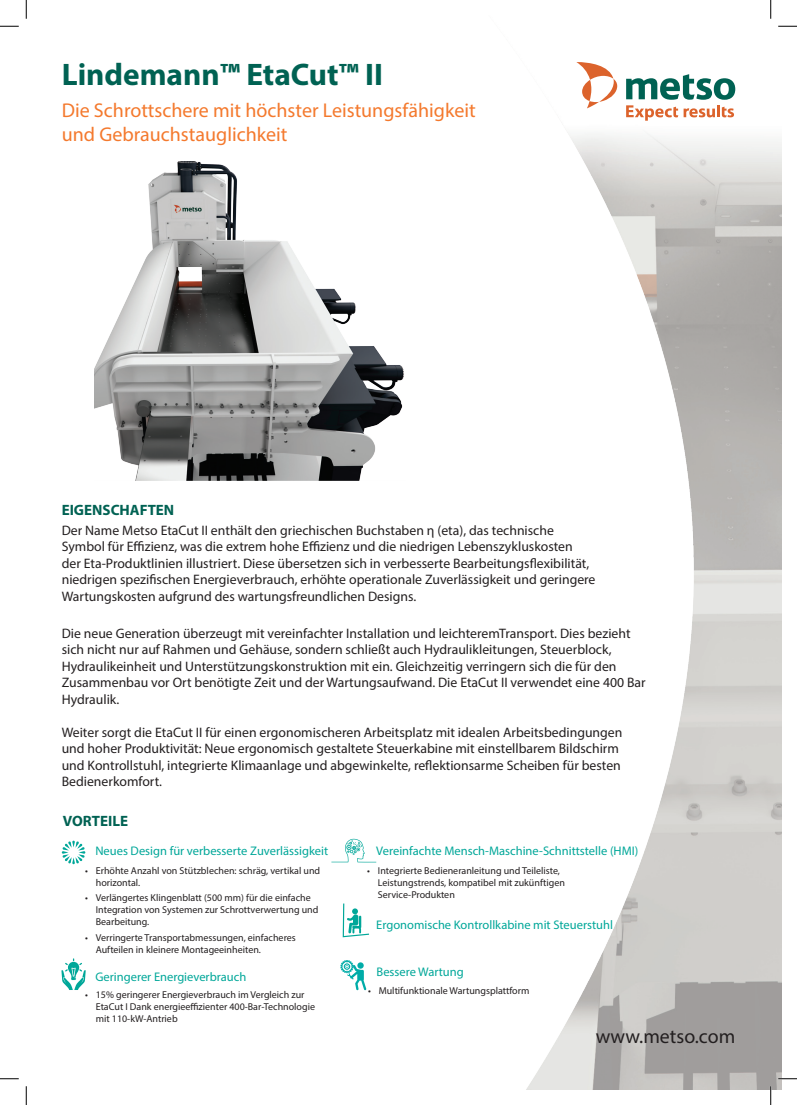
<style>
.page{position:relative;width:797px;height:1105px;background:#fff}
.page>*{position:absolute;margin:0;border:0;box-sizing:border-box;transform-origin:0 0}
.t1{font:700 31.25px "Myriad Pro";color:#006253}
.t2{font:20px "Myriad Pro";color:#f4792d}
.t3{font:19.88px "Myriad Pro";color:#231f20}
.t4{font:700 15px "Myriad Pro";color:#006253}
.t5{font:13.75px/16.5px "Myriad Pro";color:#231f20}
.t6{font:12.5px "Myriad Pro";color:#00a799}
.t7{font:10px/12px "Myriad Pro";color:#231f20}
</style>
<div class="page">
<img style="left:16px;top:16px;width:765px;height:1073px">
<img style="left:94px;top:162px;width:311px;height:318px">
<svg style="left:576px;top:62px;width:41px;height:46px"></svg>
<svg style="left:626px;top:74px;width:109px;height:47px"></svg>
<svg style="left:62px;top:841px;width:23px;height:23px"></svg>
<svg style="left:61px;top:958px;width:25px;height:32px"></svg>
<svg style="left:331px;top:839px;width:45px;height:23px"></svg>
<svg style="left:343px;top:903px;width:26px;height:34px"></svg>
<svg style="left:340px;top:960px;width:26px;height:30px"></svg>
<svg style="left:0;top:25px;width:19px;height:2px"></svg>
<svg style="left:778px;top:25px;width:19px;height:2px"></svg>
<svg style="left:0;top:1078px;width:19px;height:1px"></svg>
<svg style="left:778px;top:1078px;width:19px;height:1px"></svg>
<svg style="left:25px;top:0;width:2px;height:19px"></svg>
<svg style="left:25px;top:1086px;width:2px;height:19px"></svg>
<svg style="left:770px;top:0;width:1px;height:19px"></svg>
<svg style="left:770px;top:1086px;width:1px;height:19px"></svg>
<p class="t1" style="left:62px;top:54px;width:323px">Lindemann™ EtaCut™ II</p>
<p class="t2" style="left:62px;top:98px;width:415px">Die Schrottschere mit höchster Leistungsfähigkeit</p>
<p class="t2" style="left:62px;top:122px;width:227px">und Gebrauchstauglichkeit</p>
<p class="t4" style="left:62px;top:500px;width:114px">EIGENSCHAFTEN</p>
<p class="t5" style="left:62px;top:521px;width:535px">Der Name Metso EtaCut II enthält den griechischen Buchstaben η (eta), das technische Symbol für Effizienz, was die extrem hohe Effizienz und die niedrigen Lebenszykluskosten<br>der Eta-Produktlinien illustriert. Diese übersetzen sich in verbesserte Bearbeitungsflexibilität, niedrigen spezifischen Energieverbrauch, erhöhte operationale Zuverlässigkeit und geringere Wartungskosten aufgrund des wartungsfreundlichen Designs.</p>
<p class="t5" style="left:62px;top:624px;width:585px">Die neue Generation überzeugt mit vereinfachter Installation und leichteremTransport. Dies bezieht sich nicht nur auf Rahmen und Gehäuse, sondern schließt auch Hydraulikleitungen, Steuerblock, Hydraulikeinheit und Unterstützungskonstruktion mit ein. Gleichzeitig verringern sich die für den Zusammenbau vor Ort benötigte Zeit und der Wartungsaufwand. Die EtaCut II verwendet eine 400 Bar Hydraulik.</p>
<p class="t5" style="left:62px;top:723px;width:562px">Weiter sorgt die EtaCut II für einen ergonomischeren Arbeitsplatz mit idealen Arbeitsbedingungen und hoher Produktivität: Neue ergonomisch gestaltete Steuerkabine mit einstellbarem Bildschirm und Kontrollstuhl, integrierte Klimaanlage und abgewinkelte, reflektionsarme Scheiben für besten Bedienerkomfort.</p>
<p class="t4" style="left:63px;top:811px;width:67px">VORTEILE</p>
<p class="t6" style="left:95px;top:843px;width:234px">Neues Design für verbesserte Zuverlässigkeit</p>
<p class="t6" style="left:376px;top:843px;width:263px">Vereinfachte Mensch-Maschine-Schnittstelle (HMI)</p>
<p class="t7" style="left:96px;top:864px;width:226px;text-indent:-11px">• Erhöhte Anzahl von Stützblechen: schräg, vertikal und horizontal.</p>
<p class="t7" style="left:96px;top:892px;width:224px;text-indent:-11px">• Verlängertes Klingenblatt (500 mm) für die einfache<br>Integration von Systemen zur Schrottverwertung und<br>Bearbeitung.</p>
<p class="t7" style="left:96px;top:931px;width:201px;text-indent:-11px">• Verringerte Transportabmessungen, einfacheres<br>Aufteilen in kleinere Montageeinheiten.</p>
<p class="t6" style="left:95px;top:969px;width:152px">Geringerer Energieverbrauch</p>
<p class="t7" style="left:96px;top:989px;width:221px;text-indent:-11px">• 15% geringerer Energieverbrauch im Vergleich zur<br>EtaCut I Dank energieeffizienter 400-Bar-Technologie mit 110-kW-Antrieb</p>
<p class="t7" style="left:378px;top:864px;width:188px;text-indent:-11px">• Integrierte Bedieneranleitung und Teileliste,<br>Leistungstrends, kompatibel mit zukünftigen<br>Service-Produkten</p>
<p class="t6" style="left:376px;top:916px;width:238px">Ergonomische Kontrollkabine mit Steuerstuhl</p>
<p class="t6" style="left:376px;top:964px;width:89px">Bessere Wartung</p>
<p class="t7" style="left:368px;top:984px;width:163px">• Multifunktionale Wartungsplattform</p>
<p class="t3" style="left:595px;top:1024px;width:141px">www.metso.com</p>
</div>
